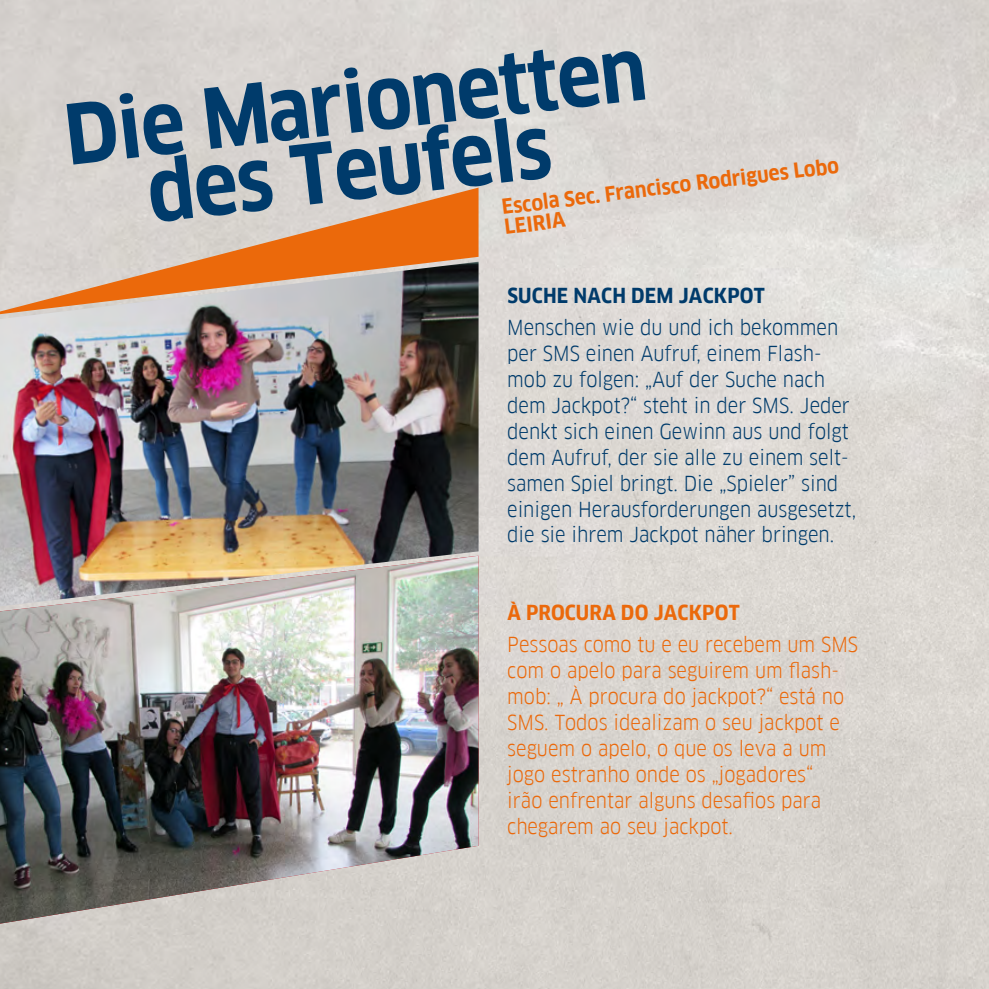
<style>
.page{position:relative;width:989px;height:989px;background:#fff}
.page>*{position:absolute;margin:0;border:0;box-sizing:border-box;transform-origin:0 0}
.t1{font:700 81px/66.4px "Goethe FF Clan";color:#003b6b;text-align:center}
.t2{font:20.25px/25.9px "Goethe FF Clan";color:#003b6b}
.t3{font:20.25px/25.9px "Goethe FF Clan";color:#eb690b}
.t4{font:700 20.25px/20.2px "Goethe FF Clan";letter-spacing:.01em;color:#eb690b}
.t5{font:700 20.25px "Goethe FF Clan";letter-spacing:.01em;color:#003b6b}
</style>
<div class="page">
<img style="left:0;top:0;width:989px;height:989px">
<img style="left:0;top:314px;width:478px;height:242px">
<svg style="left:0;top:188px;width:478px;height:126px;fill:#d8cfcb"></svg>
<img style="left:0;top:556px;width:478px;height:367px">
<h1 class="t1" style="left:61px;top:101px;width:586px;rotate:-6deg">Die Marionetten des Teufels</h1>
<p class="t4" style="left:500px;top:197px;width:341px;rotate:-7deg">Escola Sec. Francisco Rodrigues Lobo<br>LEIRIA</p>
<p class="t5" style="left:507px;top:284px;width:259px">SUCHE NACH DEM JACKPOT</p>
<p class="t2" style="left:507px;top:315px;width:350px">Menschen wie du und ich bekommen per SMS einen Aufruf, einem Flash&shy;mob zu folgen: „Auf der Suche nach dem Jackpot?“ steht in der SMS. Jeder denkt sich einen Gewinn aus und folgt dem Aufruf, der sie alle zu einem selt&shy;samen Spiel bringt. Die „Spieler” sind einigen Herausforderungen ausgesetzt, die sie ihrem Jackpot näher bringen.</p>
<p class="t4" style="left:507px;top:602px;width:234px">À PROCURA DO JACKPOT</p>
<p class="t3" style="left:507px;top:632px;width:352px">Pessoas como tu e eu recebem um SMS com o apelo para seguirem um flash&shy;mob: „ À procura do jackpot?“ está no SMS. Todos idealizam o seu jackpot e seguem o apelo, o que os leva a um jogo estranho onde os „jogadores“<br>irão enfrentar alguns desafios para chegarem ao seu jackpot.</p>
</div>
